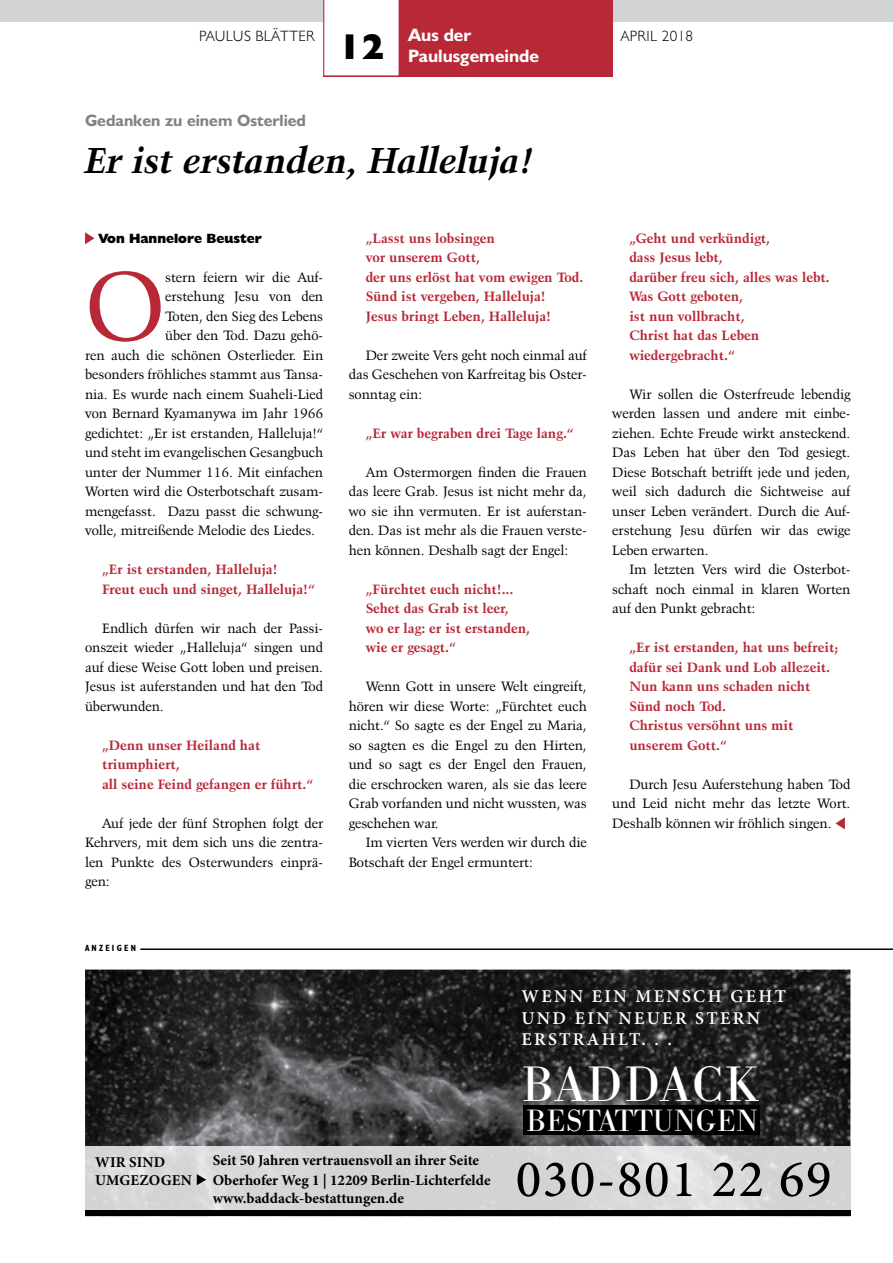
<style>
.page{position:relative;width:893px;height:1263px;background:#fff}
.page>*{position:absolute;margin:0;border:0;box-sizing:border-box;transform-origin:0 0}
.t1{font:97.8px "Kuenstler 480 BT";color:#b82837}
.t2{font:500 52.65px "Minion Pro";letter-spacing:.03em;color:#000}
.t3{font:48.9px "Bodoni Berthold BQ";letter-spacing:.05em;color:#fff}
.t4{font:italic 700 36px "Kuenstler 480 BT";color:#000}
.t5{font:30.3px "Bodoni Berthold BQ";letter-spacing:.03em;color:#fff}
.t6{font:600 18px/21.6px "Minion Pro";letter-spacing:.13em;color:#fff}
.t7{font:700 18px/21.6px "Humanist 521 BT";color:#fff}
.t8{font:700 16.5px "Humanist 521 BT";color:#808285}
.t9{font:700 15px/18.8px "Minion Pro";color:#000}
.t10{font:300 15px "Humanist 521 BT";letter-spacing:.025em;color:#000}
.t11{font:13.5px/19.5px "Kuenstler 480 BT";color:#000;text-align:justify}
.t12{font:700 13.5px/19.5px "Kuenstler 480 BT";color:#b82837}
.t13{font:800 13.5px "Humanist 521 BT";color:#000}
.t14{font:700 condensed 9px "Humanist 521 BT";letter-spacing:.25em;color:#000}
</style>
<div class="page">
<img style="left:85px;top:969px;width:765px;height:177px">
<img style="left:85px;top:1146px;width:765px;height:65px">
<div style="left:85px;top:1211px;width:765px;height:5px;background:#000"></div>
<div style="left:523px;top:1105px;width:237px;height:29px;background:#000"></div>
<svg style="left:197px;top:1174px;width:9px;height:11px"></svg>
<hr style="left:140px;top:948px;width:753px;height:2px;background:#000">
<div style="left:0;top:0;width:893px;height:21px;background:#d1d3d4"></div>
<div style="left:323px;top:0;width:289px;height:77px;background:#b82837"></div>
<div style="left:323px;top:0;width:76px;height:76px;background:#fff"></div>
<svg style="left:85px;top:232px;width:9px;height:12px"></svg>
<svg style="left:835px;top:817px;width:10px;height:12px"></svg>
<p class="t10" style="left:199px;top:27px;width:117px">PAULUS BLÄTTER</p>
<h3 class="t7" style="left:408px;top:23px;width:65px">Aus der</h3>
<p class="t10" style="left:621px;top:27px;width:74px">APRIL 2018</p>
<h3 class="t7" style="left:408px;top:23px;width:105px">Die Paulus-<br>Kult rS iten</h3>
<h3 class="t7" style="left:338px;top:45px;width:202px"><sup>12</sup> Paulusgemeinde</h3>
<p class="t8" style="left:85px;top:110px;width:223px">Gedanken zu einem Osterlied</p>
<h3 class="t4" style="left:85px;top:139px;width:451px">Er ist erstanden, Halleluja!</h3>
<p class="t13" style="left:98px;top:230px;width:165px">Von Hannelore Beuster</p>
<h1 class="t1" style="left:85px;top:246px;width:82px">O</h1>
<p class="t11" style="left:165px;top:267px;width:160px">stern feiern wir die Auf-</p>
<p class="t11" style="left:165px;top:287px;width:160px">erstehung Jesu von den</p>
<p class="t11" style="left:165px;top:306px;width:160px">Toten, den Sieg des Lebens</p>
<p class="t11" style="left:165px;top:326px;width:160px">über den Tod. Dazu gehö-</p>
<p class="t11" style="left:85px;top:345px;width:240px">ren auch die schönen Osterlieder. Ein</p>
<p class="t11" style="left:85px;top:365px;width:240px">besonders fröhliches stammt aus Tansa-</p>
<p class="t11" style="left:85px;top:384px;width:240px">nia. Es wurde nach einem Suaheli-Lied</p>
<p class="t11" style="left:85px;top:404px;width:240px">von Bernard Kyamanywa im Jahr 1966</p>
<p class="t11" style="left:85px;top:423px;width:240px">gedichtet: „Er ist erstanden, Halleluja!“</p>
<p class="t11" style="left:85px;top:443px;width:240px">und steht im evangelischen Gesangbuch</p>
<p class="t11" style="left:85px;top:462px;width:240px">unter der Nummer 116. Mit einfachen</p>
<p class="t11" style="left:85px;top:482px;width:240px">Worten wird die Osterbotschaft zusam-</p>
<p class="t11" style="left:85px;top:501px;width:240px">mengefasst. Dazu passt die schwung-</p>
<p class="t11" style="left:85px;top:521px;width:231px">volle, mitreißende Melodie des Liedes.</p>
<p class="t12" style="left:102px;top:560px;width:214px">„Er ist erstanden, Halleluja!<br>Freut euch und singet, Halleluja!“</p>
<p class="t11" style="left:85px;top:618px;width:240px;text-indent:17px">Endlich dürfen wir nach der Passi&shy;onszeit wieder „Halleluja“ singen und auf diese Weise Gott loben und preisen.<br>Jesus ist auferstanden und hat den Tod überwunden.</p>
<p class="t12" style="left:102px;top:735px;width:213px">„Denn unser Heiland hat triumphiert,<br>all seine Feind gefangen er führt.“</p>
<p class="t11" style="left:85px;top:813px;width:240px;text-indent:17px">Auf jede der fünf Strophen folgt der Kehrvers, mit dem sich uns die zentra&shy;len Punkte des Osterwunders einprä&shy;gen:</p>
<p class="t14" style="left:85px;top:942px;width:52px">ANZEIGEN</p>
<p class="t12" style="left:366px;top:228px;width:219px">„Lasst uns lobsingen<br>vor unserem Gott,<br>der uns erlöst hat vom ewigen Tod.<br>Sünd ist vergeben, Halleluja!<br>Jesus bringt Leben, Halleluja!</p>
<p class="t11" style="left:349px;top:345px;width:240px;text-indent:17px">Der zweite Vers geht noch einmal auf das Geschehen von Karfreitag bis Oster&shy;sonntag ein:</p>
<p class="t12" style="left:366px;top:423px;width:210px">„Er war begraben drei Tage lang.“</p>
<p class="t11" style="left:349px;top:462px;width:240px;text-indent:17px">Am Ostermorgen finden die Frauen das leere Grab. Jesus ist nicht mehr da, wo sie ihn vermuten. Er ist auferstan&shy;den. Das ist mehr als die Frauen verste&shy;hen können. Deshalb sagt der Engel:</p>
<p class="t12" style="left:366px;top:579px;width:166px">„Fürchtet euch nicht!...<br>Sehet das Grab ist leer,<br>wo er lag: er ist erstanden, wie er gesagt.“</p>
<p class="t11" style="left:349px;top:676px;width:240px;text-indent:17px">Wenn Gott in unsere Welt eingreift, hören wir diese Worte: „Fürchtet euch nicht.“ So sagte es der Engel zu Maria, so sagten es die Engel zu den Hirten, und so sagt es der Engel den Frauen, die erschrocken waren, als sie das leere Grab vorfanden und nicht wussten, was geschehen war.</p>
<p class="t11" style="left:349px;top:832px;width:240px;text-indent:17px">Im vierten Vers werden wir durch die<br>Botschaft der Engel ermuntert:</p>
<p class="t12" style="left:629px;top:228px;width:202px">„Geht und verkündigt,<br>dass Jesus lebt,<br>darüber freu sich, alles was lebt.<br>Was Gott geboten,<br>ist nun vollbracht,<br>Christ hat das Leben wiedergebracht.“</p>
<p class="t11" style="left:612px;top:384px;width:240px;text-indent:17px">Wir sollen die Osterfreude lebendig werden lassen und andere mit einbe&shy;ziehen. Echte Freude wirkt ansteckend.<br>Das Leben hat über den Tod gesiegt.<br>Diese Botschaft betrifft jede und jeden, weil sich dadurch die Sichtweise auf unser Leben verändert. Durch die Auf&shy;erstehung Jesu dürfen wir das ewige Leben erwarten.</p>
<p class="t11" style="left:612px;top:559px;width:240px;text-indent:17px">Im letzten Vers wird die Osterbot&shy;schaft noch einmal in klaren Worten auf den Punkt gebracht:</p>
<p class="t12" style="left:629px;top:637px;width:210px">„Er ist erstanden, hat uns befreit; dafür sei Dank und Lob allezeit.<br>Nun kann uns schaden nicht<br>Sünd noch Tod.<br>Christus versöhnt uns mit unserem Gott.“</p>
<p class="t11" style="left:612px;top:774px;width:240px;text-indent:17px">Durch Jesu Auferstehung haben Tod und Leid nicht mehr das letzte Wort.<br>Deshalb können wir fröhlich singen.</p>
<h3 class="t6" style="left:521px;top:985px;width:266px">WENN EIN MENSCH GEHT<br>UND EIN NEUER STERN<br>ERSTRAHLT. . .</h3>
<p class="t9" style="left:95px;top:1152px;width:98px;line-height:18px">WIR SIND<br>UMGEZOGEN</p>
<p class="t9" style="left:213px;top:1151px;width:279px">Seit 50 Jahren vertrauensvoll an ihrer Seite<br>Oberhofer Weg 1 | 12209 Berlin-Lichterfelde www.baddack-bestattungen.de</p>
<h3 class="t3" style="left:522px;top:1057px;width:238px">BADDACK</h3>
<h3 class="t5" style="left:526px;top:1103px;width:232px">BESTATTUNGEN</h3>
<h2 class="t2" style="left:516px;top:1143px;width:317px">030-801 22 69</h2>
</div>
